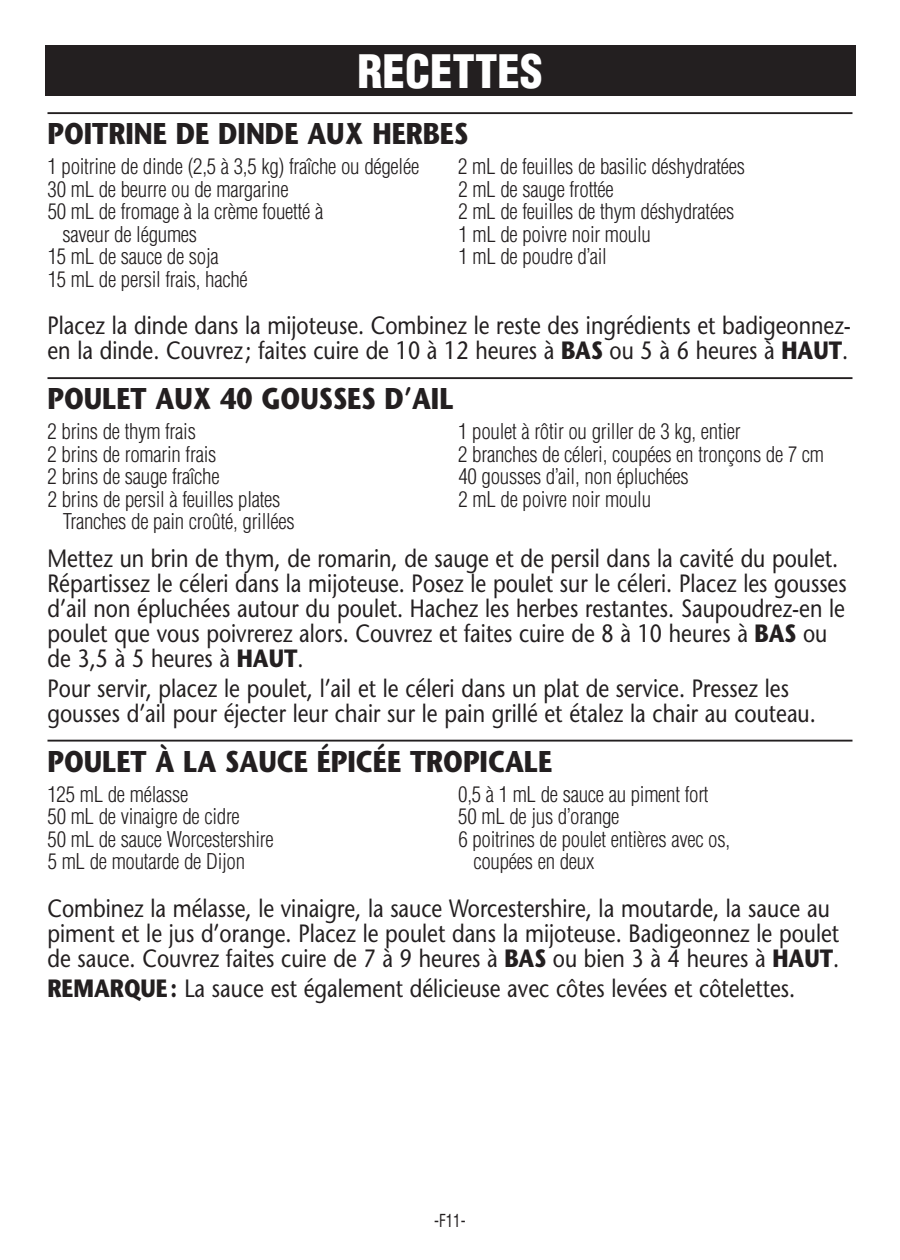
<style>
.page{position:relative;width:900px;height:1260px;background:#fff}
.page>*{position:absolute;margin:0;border:0;box-sizing:border-box;transform-origin:0 0}
.t1{font:900 condensed 45px "Helvetica";color:#fff}
.t2{font:700 30px "Stone Sans";color:#231f20;scale:.85 1}
.t3{font:25px/25px "Stone Sans";color:#231f20;scale:.85 1}
.t4{font:300 condensed 21.25px "Helvetica";letter-spacing:-.015em;color:#231f20}
.t5{font:condensed 17.5px "Helvetica";color:#231f20;scale:.85 1}
.s1{font-weight:700}
</style>
<div class="page">
<svg style="left:45px;top:45px;width:811px;height:697px"></svg>
<p class="t1" style="left:357px;top:43px;width:187px">RECETTES</p>
<p class="t2" style="left:48px;top:116px;width:497px">POITRINE DE DINDE AUX HERBES</p>
<p class="t4" style="left:48px;top:153px;width:373px">1 poitrine de dinde (2,5 à 3,5 kg) fraîche ou dégelée</p>
<p class="t4" style="left:458px;top:153px;width:288px">2 mL de feuilles de basilic déshydratées</p>
<p class="t4" style="left:48px;top:176px;width:243px">30 mL de beurre ou de margarine</p>
<p class="t4" style="left:458px;top:176px;width:157px">2 mL de sauge frottée</p>
<p class="t4" style="left:48px;top:198px;width:277px">50 mL de fromage à la crème fouetté à</p>
<p class="t4" style="left:458px;top:198px;width:277px">2 mL de feuilles de thym déshydratées</p>
<p class="t4" style="left:63px;top:221px;width:136px">saveur de légumes</p>
<p class="t4" style="left:458px;top:221px;width:194px">1 mL de poivre noir moulu</p>
<p class="t4" style="left:48px;top:243px;width:173px">15 mL de sauce de soja</p>
<p class="t4" style="left:458px;top:243px;width:150px">1 mL de poudre d’ail</p>
<p class="t4" style="left:48px;top:266px;width:202px">15 mL de persil frais, haché</p>
<p class="t3" style="left:48px;top:313px;width:947px">Placez la dinde dans la mijoteuse. Combinez le reste des ingrédients et badigeonnez&shy;en la dinde. Couvrez ; faites cuire de 10 à 12 heures à <span class="s1">BAS</span> ou 5 à 6 heures à <span class="s1">HAUT</span>.</p>
<p class="t2" style="left:48px;top:381px;width:479px">POULET AUX 40 GOUSSES D’AIL</p>
<p class="t4" style="left:48px;top:418px;width:150px">2 brins de thym frais</p>
<p class="t4" style="left:458px;top:418px;width:284px">1 poulet à rôtir ou griller de 3 kg, entier</p>
<p class="t4" style="left:48px;top:441px;width:170px">2 brins de romarin frais</p>
<p class="t4" style="left:458px;top:441px;width:367px">2 branches de céleri, coupées en tronçons de 7 cm</p>
<p class="t4" style="left:48px;top:463px;width:173px">2 brins de sauge fraîche</p>
<p class="t4" style="left:458px;top:463px;width:232px">40 gousses d’ail, non épluchées</p>
<p class="t4" style="left:48px;top:486px;width:234px">2 brins de persil à feuilles plates</p>
<p class="t4" style="left:459px;top:486px;width:194px">2 mL de poivre noir moulu</p>
<p class="t4" style="left:63px;top:508px;width:234px">Tranches de pain croûté, grillées</p>
<p class="t3" style="left:47px;top:545px;width:942px">Mettez un brin de thym, de romarin, de sauge et de persil dans la cavité du poulet.<br>Répartissez le céleri dans la mijoteuse. Posez le poulet sur le céleri. Placez les gousses d’ail non épluchées autour du poulet. Hachez les herbes restantes. Saupoudrez-en le poulet que vous poivrerez alors. Couvrez et faites cuire de 8 à 10 heures à <span class="s1">BAS</span> ou de 3,5 à 5 heures à <span class="s1">HAUT</span>.</p>
<p class="t3" style="left:47px;top:675px;width:906px">Pour servir, placez le poulet, l’ail et le céleri dans un plat de service. Pressez les gousses d’ail pour éjecter leur chair sur le pain grillé et étalez la chair au couteau.</p>
<p class="t2" style="left:48px;top:743px;width:595px">POULET À LA SAUCE ÉPICÉE TROPICALE</p>
<p class="t4" style="left:48px;top:781px;width:142px">125 mL de mélasse</p>
<p class="t4" style="left:458px;top:781px;width:252px">0,5 à 1 mL de sauce au piment fort</p>
<p class="t4" style="left:48px;top:803px;width:194px">50 mL de vinaigre de cidre</p>
<p class="t4" style="left:458px;top:803px;width:163px">50 mL de jus d’orange</p>
<p class="t4" style="left:48px;top:826px;width:228px">50 mL de sauce Worcestershire</p>
<p class="t4" style="left:458px;top:826px;width:273px">6 poitrines de poulet entières avec os,</p>
<p class="t4" style="left:48px;top:848px;width:199px">5 mL de moutarde de Dijon</p>
<p class="t4" style="left:473px;top:848px;width:122px">coupées en deux</p>
<p class="t3" style="left:47px;top:895px;width:933px">Combinez la mélasse, le vinaigre, la sauce Worcestershire, la moutarde, la sauce au piment et le jus d’orange. Placez le poulet dans la mijoteuse. Badigeonnez le poulet de sauce. Couvrez faites cuire de 7 à 9 heures à <span class="s1">BAS</span> ou bien 3 à 4 heures à <span class="s1">HAUT</span>.</p>
<p class="t3" style="left:47px;top:975px;width:881px"><span class="s1">REMARQUE:</span> La sauce est également délicieuse avec côtes levées et côtelettes.</p>
<p class="t5" style="left:434px;top:1210px;width:38px">-F11-</p>
</div>
